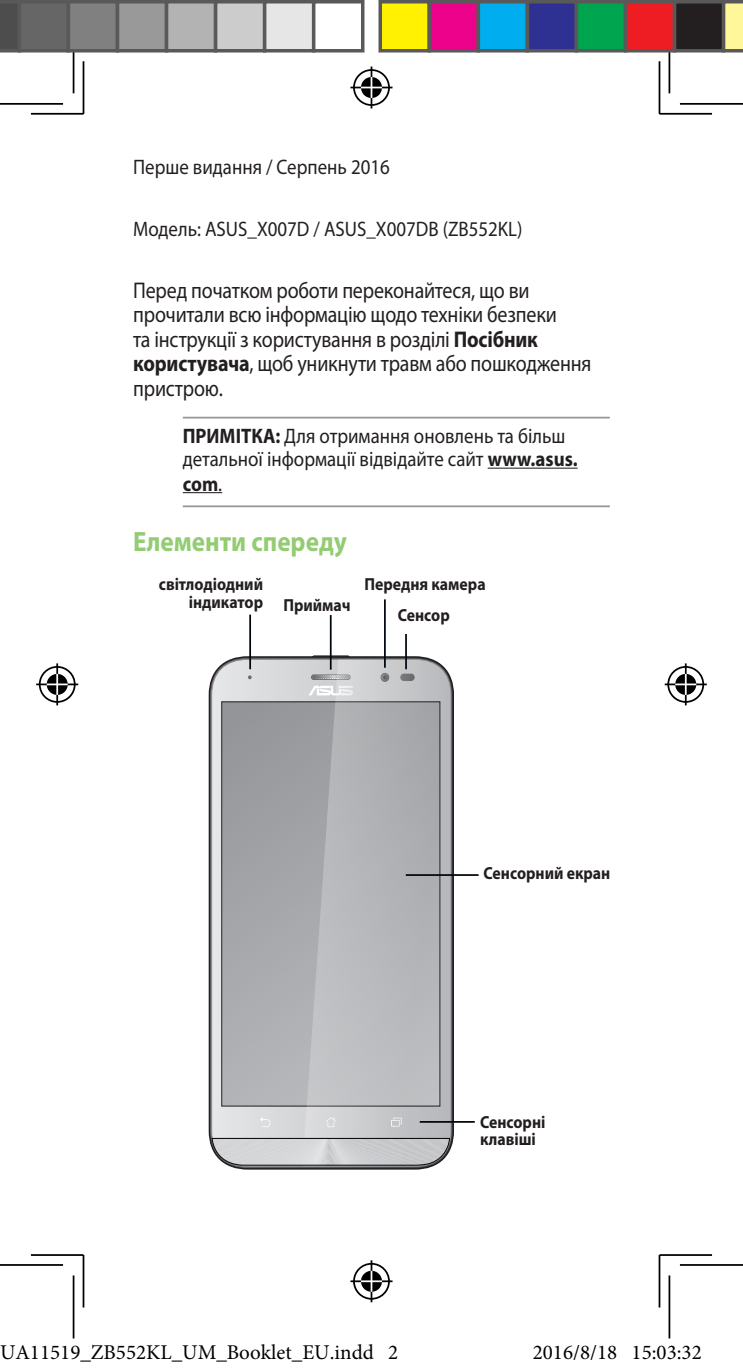
<style>
.page{position:relative;width:743px;height:1370px;background:#fff}
.page>*{position:absolute;margin:0;border:0;box-sizing:border-box;transform-origin:0 0}
.Padfone_Header_2{font:700 28px "Myriad Pro";color:#93cc73;scale:.9 1}
.Padfone_Body_Text{font:22.75px/24.5px "Myriad Pro";letter-spacing:-.01em;color:#231f20;scale:.88 1}
.Padfone_Message{font:21px/23.8px "Myriad Pro";color:#231f20;scale:.9 1}
.Padfone_MCN_Edition{font:21px "Myriad Pro";color:#231f20;scale:.9 1}
.t1{font:21px "Minion Pro";color:#000}
.Padfone_Figure_Label{font:700 17.5px/17.5px "Myriad Pro";color:#231f20;text-align:right;scale:.9 1}
.s1{font-weight:700}
</style>
<div class="page">
<hr style="left:183px;top:417px;width:426px;height:1px;background:#939598">
<hr style="left:487px;top:467px;width:90px;height:2px;background:#231f20">
<hr style="left:183px;top:505px;width:426px;height:2px;background:#939598">
<hr style="left:183px;top:492px;width:39px;height:1px;background:#231f20">
<svg style="left:313px;top:655px;width:36px;height:1px"></svg>
<div style="left:208px;top:656px;width:245px;height:513px;border:2px solid #231f20;border-radius:38px"></div>
<svg style="left:211px;top:659px;width:91px;height:478px"></svg>
<svg style="left:248px;top:675px;width:3px;height:4px"></svg>
<svg style="left:223px;top:703px;width:79px;height:401px"></svg>
<svg style="left:302px;top:659px;width:149px;height:491px"></svg>
<svg style="left:325px;top:1117px;width:11px;height:10px"></svg>
<svg style="left:260px;top:1117px;width:10px;height:10px"></svg>
<svg style="left:391px;top:1117px;width:10px;height:9px"></svg>
<svg style="left:211px;top:1137px;width:239px;height:29px"></svg>
<hr style="left:405px;top:874px;width:73px;height:2px;background:#00080f">
<hr style="left:419px;top:1121px;width:55px;height:1px;background:#00080f">
<hr style="left:330px;top:615px;width:1px;height:54px;background:#00080f">
<hr style="left:405px;top:634px;width:2px;height:35px;background:#00080f">
<hr style="left:384px;top:599px;width:1px;height:69px;background:#00080f">
<hr style="left:249px;top:614px;width:2px;height:55px;background:#00080f">
<svg style="left:31px;top:112px;width:48px;height:1px"></svg>
<svg style="left:663px;top:112px;width:48px;height:1px"></svg>
<svg style="left:79px;top:61px;width:6px;height:53px"></svg>
<svg style="left:660px;top:61px;width:3px;height:52px"></svg>
<svg style="left:660px;top:1256px;width:1px;height:51px"></svg>
<hr style="left:31px;top:113px;width:52px;height:2px;background:#000">
<hr style="left:659px;top:113px;width:52px;height:2px;background:#000">
<hr style="left:659px;top:1254px;width:52px;height:2px;background:#000">
<hr style="left:83px;top:61px;width:1px;height:53px;background:#000">
<hr style="left:658px;top:61px;width:2px;height:53px;background:#000">
<hr style="left:658px;top:1255px;width:2px;height:52px;background:#000">
<svg style="left:679px;top:1265px;width:63px;height:1px"></svg>
<svg style="left:72px;top:53px;width:3px;height:40px"></svg>
<svg style="left:670px;top:53px;width:1px;height:40px"></svg>
<svg style="left:670px;top:1275px;width:1px;height:63px"></svg>
<hr style="left:0;top:103px;width:63px;height:2px;background:#000">
<hr style="left:679px;top:103px;width:63px;height:2px;background:#000">
<hr style="left:679px;top:1264px;width:63px;height:1px;background:#000">
<hr style="left:73px;top:30px;width:1px;height:63px;background:#000">
<hr style="left:668px;top:30px;width:2px;height:63px;background:#000">
<hr style="left:668px;top:1275px;width:2px;height:63px;background:#000">
<div style="left:349px;top:66px;width:44px;height:43px;border:9px solid #fff;border-radius:50%"></div>
<svg style="left:350px;top:83px;width:42px;height:9px"></svg>
<svg style="left:367px;top:67px;width:9px;height:42px"></svg>
<div style="left:356px;top:73px;width:30px;height:29px;border:9px solid #fff;border-radius:50%"></div>
<div style="left:353px;top:69px;width:37px;height:37px;border:2px solid #000;border-radius:50%"></div>
<hr style="left:350px;top:87px;width:42px;height:1px;background:#000">
<hr style="left:370px;top:67px;width:2px;height:42px;background:#000">
<svg style="left:361px;top:77px;width:21px;height:21px"></svg>
<svg style="left:361px;top:87px;width:21px;height:1px"></svg>
<hr style="left:370px;top:77px;width:2px;height:21px;background:#fff">
<div style="left:349px;top:1259px;width:44px;height:44px;border:9px solid #fff;border-radius:50%"></div>
<svg style="left:350px;top:1277px;width:42px;height:8px"></svg>
<svg style="left:367px;top:1260px;width:9px;height:42px"></svg>
<div style="left:356px;top:1266px;width:30px;height:30px;border:9px solid #fff;border-radius:50%"></div>
<div style="left:353px;top:1263px;width:37px;height:36px;border:2px solid #000;border-radius:50%"></div>
<hr style="left:350px;top:1280px;width:42px;height:2px;background:#000">
<hr style="left:370px;top:1260px;width:2px;height:42px;background:#000">
<svg style="left:361px;top:1270px;width:21px;height:21px"></svg>
<hr style="left:361px;top:1280px;width:21px;height:2px;background:#fff">
<hr style="left:370px;top:1270px;width:2px;height:21px;background:#fff">
<div style="left:35px;top:662px;width:44px;height:44px;border:9px solid #fff;border-radius:50%"></div>
<svg style="left:36px;top:680px;width:42px;height:9px"></svg>
<svg style="left:53px;top:663px;width:9px;height:42px"></svg>
<div style="left:42px;top:669px;width:30px;height:30px;border:9px solid #fff;border-radius:50%"></div>
<div style="left:39px;top:666px;width:37px;height:37px;border:2px solid #000;border-radius:50%"></div>
<hr style="left:36px;top:683px;width:42px;height:2px;background:#000">
<hr style="left:56px;top:663px;width:2px;height:42px;background:#000">
<svg style="left:47px;top:674px;width:21px;height:21px"></svg>
<hr style="left:47px;top:683px;width:21px;height:2px;background:#fff">
<hr style="left:56px;top:674px;width:2px;height:21px;background:#fff">
<div style="left:663px;top:662px;width:44px;height:44px;border:9px solid #fff;border-radius:50%"></div>
<svg style="left:664px;top:680px;width:42px;height:9px"></svg>
<svg style="left:681px;top:663px;width:8px;height:42px"></svg>
<div style="left:670px;top:669px;width:30px;height:30px;border:9px solid #fff;border-radius:50%"></div>
<div style="left:667px;top:666px;width:36px;height:37px;border:2px solid #000;border-radius:50%"></div>
<hr style="left:664px;top:683px;width:42px;height:2px;background:#000">
<hr style="left:684px;top:663px;width:2px;height:42px;background:#000">
<svg style="left:675px;top:674px;width:21px;height:21px"></svg>
<hr style="left:675px;top:683px;width:21px;height:2px;background:#fff">
<hr style="left:684px;top:674px;width:2px;height:21px;background:#fff">
<svg style="left:0;top:0;width:18px;height:53px"></svg>
<div style="left:19px;top:2px;width:49px;height:49px;background:#666"></div>
<div style="left:18px;top:0;width:52px;height:53px;border:4px solid #595959"></div>
<div style="left:68px;top:2px;width:49px;height:49px;background:#808080"></div>
<div style="left:67px;top:0;width:52px;height:53px;border:4px solid #595959"></div>
<div style="left:117px;top:2px;width:49px;height:49px;background:#999"></div>
<div style="left:116px;top:0;width:52px;height:53px;border:4px solid #595959"></div>
<div style="left:166px;top:2px;width:49px;height:49px;background:#b3b3b3"></div>
<div style="left:165px;top:0;width:52px;height:53px;border:4px solid #595959"></div>
<div style="left:215px;top:2px;width:49px;height:49px;background:#ccc"></div>
<div style="left:214px;top:0;width:52px;height:53px;border:4px solid #595959"></div>
<div style="left:264px;top:2px;width:49px;height:49px;background:#e6e6e6"></div>
<div style="left:263px;top:0;width:52px;height:53px;border:4px solid #595959"></div>
<div style="left:312px;top:0;width:52px;height:53px;border:4px solid #595959"></div>
<div style="left:380px;top:2px;width:49px;height:49px;background:#fff101"></div>
<div style="left:378px;top:0;width:53px;height:53px;border:4px solid #595959"></div>
<div style="left:429px;top:2px;width:49px;height:49px;background:#ed028c"></div>
<div style="left:427px;top:0;width:53px;height:53px;border:4px solid #595959"></div>
<div style="left:478px;top:2px;width:49px;height:49px;background:#00aeef"></div>
<div style="left:476px;top:0;width:53px;height:53px;border:4px solid #595959"></div>
<div style="left:527px;top:2px;width:49px;height:49px;background:#2e3092"></div>
<div style="left:525px;top:0;width:53px;height:53px;border:4px solid #595959"></div>
<div style="left:576px;top:2px;width:49px;height:49px;background:#00a54f"></div>
<div style="left:574px;top:0;width:53px;height:53px;border:4px solid #595959"></div>
<div style="left:625px;top:2px;width:49px;height:49px;background:#ee1d23"></div>
<div style="left:623px;top:0;width:53px;height:53px;border:4px solid #595959"></div>
<div style="left:674px;top:2px;width:49px;height:49px;background:#231f20"></div>
<div style="left:672px;top:0;width:53px;height:53px;border:4px solid #595959"></div>
<svg style="left:721px;top:0;width:21px;height:53px"></svg>
<svg style="left:0;top:1254px;width:85px;height:85px"></svg>
<div style="left:239px;top:1349px;width:11px;height:11px;border:1px solid #fff;border-radius:50%"></div>
<div style="left:241px;top:1350px;width:7px;height:9px;border:1px solid #fff;border-radius:50%"></div>
<div style="left:250px;top:1349px;width:10px;height:11px;border:1px solid #fff;border-radius:50%"></div>
<div style="left:252px;top:1350px;width:6px;height:9px;border:1px solid #fff;border-radius:50%"></div>
<div style="left:542px;top:1345px;width:10px;height:15px;border:1px solid #fff;border-radius:50%"></div>
<div style="left:544px;top:1346px;width:6px;height:13px;border:1px solid #fff;border-radius:50%"></div>
<div style="left:656px;top:1345px;width:10px;height:15px;border:1px solid #fff;border-radius:50%"></div>
<div style="left:658px;top:1346px;width:6px;height:13px;border:1px solid #fff;border-radius:50%"></div>
<p class="Padfone_MCN_Edition" style="left:133px;top:154px;width:286px">Перше видання / Серпень 2016</p>
<p class="Padfone_MCN_Edition" style="left:133px;top:216px;width:434px">Модель: ASUS_X007D / ASUS_X007DB (ZB552KL)</p>
<p class="Padfone_Body_Text" style="left:133px;top:277px;width:522px">Перед початком роботи переконайтеся, що ви прочитали всю інформацію щодо техніки безпеки<br>та інструкції з користування в розділі <span class="s1">Посібник користувача</span>, щоб уникнути травм або пошкодження пристрою.</p>
<p class="Padfone_Message" style="left:183px;top:424px;width:440px"><span class="s1">ПРИМІТКА:</span> Для отримання оновлень та більш детальної інформації відвідайте сайт <span class="s1">www.asus. com</span>.</p>
<p class="Padfone_Header_2" style="left:133px;top:524px;width:239px">Елементи спереду</p>
<p class="Padfone_Figure_Label" style="left:159px;top:575px;width:117px">світлодіодний індикатор</p>
<p class="Padfone_Figure_Label" style="left:283px;top:596px;width:76px">Приймач</p>
<p class="Padfone_Figure_Label" style="left:364px;top:575px;width:136px">Передня камера</p>
<p class="Padfone_Figure_Label" style="left:397px;top:605px;width:59px">Сенсор</p>
<p class="Padfone_Figure_Label" style="left:483px;top:864px;width:142px">Сенсорний екран</p>
<p class="Padfone_Figure_Label" style="left:480px;top:1112px;width:74px;text-align:left">Сенсорні клавіші</p>
<p class="t1" style="left:0;top:1338px;width:399px">UA11519_ZB552KL_UM_Booklet_EU.indd 2</p>
<p class="t1" style="left:532px;top:1338px;width:170px">2016/8/18 15:03:32</p>
</div>
